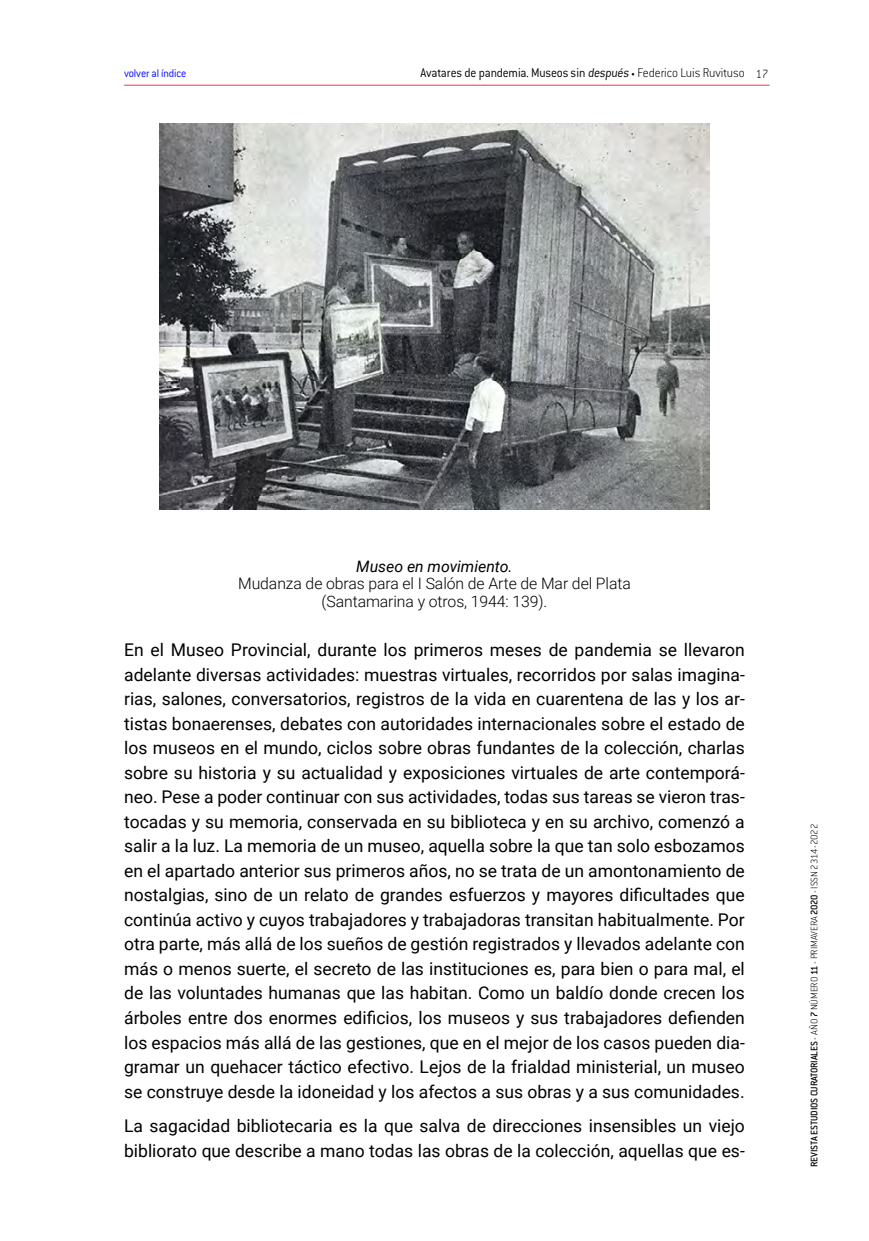
<style>
.page{position:relative;width:869px;height:1241px;background:#fff}
.page>*{position:absolute;margin:0;border:0;box-sizing:border-box;transform-origin:0 0}
.Texto{font:17.5px/24.5px "Roboto";color:#000;text-align:justify}
.Epigrafe{font:300 15.75px/17.5px "Roboto";letter-spacing:-.005em;color:#000;text-align:center}
.t1{font:300 14px "Conduit ITC";letter-spacing:-.01em;color:#000;scale:.93 1}
.t2{font:300 12.25px "Conduit ITC";letter-spacing:-.01em;color:#00f;scale:.93 1}
.t3{font:500 10.5px "Conduit ITC";letter-spacing:-.015em;color:#000}
.s1{font-weight:200;font-size:8.75px}
.s2{font-weight:200}
.s3{font-weight:200;font-size:13.12px}
.s4{font-weight:400;font-style:italic}
</style>
<div class="page">
<hr style="left:124px;top:85px;width:645px;height:1px;background:#de3b44">
<img style="left:160px;top:124px;width:549px;height:385px">
<p class="t2" style="left:124px;top:66px;width:68px">volver al índice</p>
<p class="t1" style="left:420px;top:64px;width:375px">Avatares de pandemia. Museos sin después<span class="s1">•</span> <span class="s2">Federico Luis Ruvituso</span> <span class="s3">17</span></p>
<p class="Epigrafe" style="left:238px;top:557px;width:394px"><span class="s4">Museo en movimiento.<br></span>Mudanza de obras para el I Salón de Arte de Mar del Plata (Santamarina y otros, 1944: 139).</p>
<p class="Texto" style="left:124px;top:637px;width:622px">En el Museo Provincial, durante los primeros meses de pandemia se llevaron adelante diversas actividades: muestras virtuales, recorridos por salas imagina&shy;rias, salones, conversatorios, registros de la vida en cuarentena de las y los ar&shy;tistas bonaerenses, debates con autoridades internacionales sobre el estado de los museos en el mundo, ciclos sobre obras fundantes de la colección, charlas sobre su historia y su actualidad y exposiciones virtuales de arte contemporá&shy;neo. Pese a poder continuar con sus actividades, todas sus tareas se vieron tras&shy;tocadas y su memoria, conservada en su biblioteca y en su archivo, comenzó a salir a la luz. La memoria de un museo, aquella sobre la que tan solo esbozamos en el apartado anterior sus primeros años, no se trata de un amontonamiento de nostalgias, sino de un relato de grandes esfuerzos y mayores dificultades que continúa activo y cuyos trabajadores y trabajadoras transitan habitualmente. Por otra parte, más allá de los sueños de gestión registrados y llevados adelante con más o menos suerte, el secreto de las instituciones es, para bien o para mal, el de las voluntades humanas que las habitan. Como un baldío donde crecen los árboles entre dos enormes edificios, los museos y sus trabajadores defienden los espacios más allá de las gestiones, que en el mejor de los casos pueden dia&shy;gramar un quehacer táctico efectivo. Lejos de la frialdad ministerial, un museo se construye desde la idoneidad y los afectos a sus obras y a sus comunidades.</p>
<p class="Texto" style="left:124px;top:1112px;width:622px">La sagacidad bibliotecaria es la que salva de direcciones insensibles un viejo bibliorato que describe a mano todas las obras de la colección, aquellas que es-</p>
<p class="t3" style="left:807px;top:1166px;width:345px;rotate:-90deg">REVISTA ESTUDIOS CURATORIALES <span class="s2">- AÑO</span> 7 <span class="s2">NÚMERO</span> 11 <span class="s2">- PRIMAVERA</span> 2020 <span class="s2">- ISSN 2314-2022</span></p>
</div>
